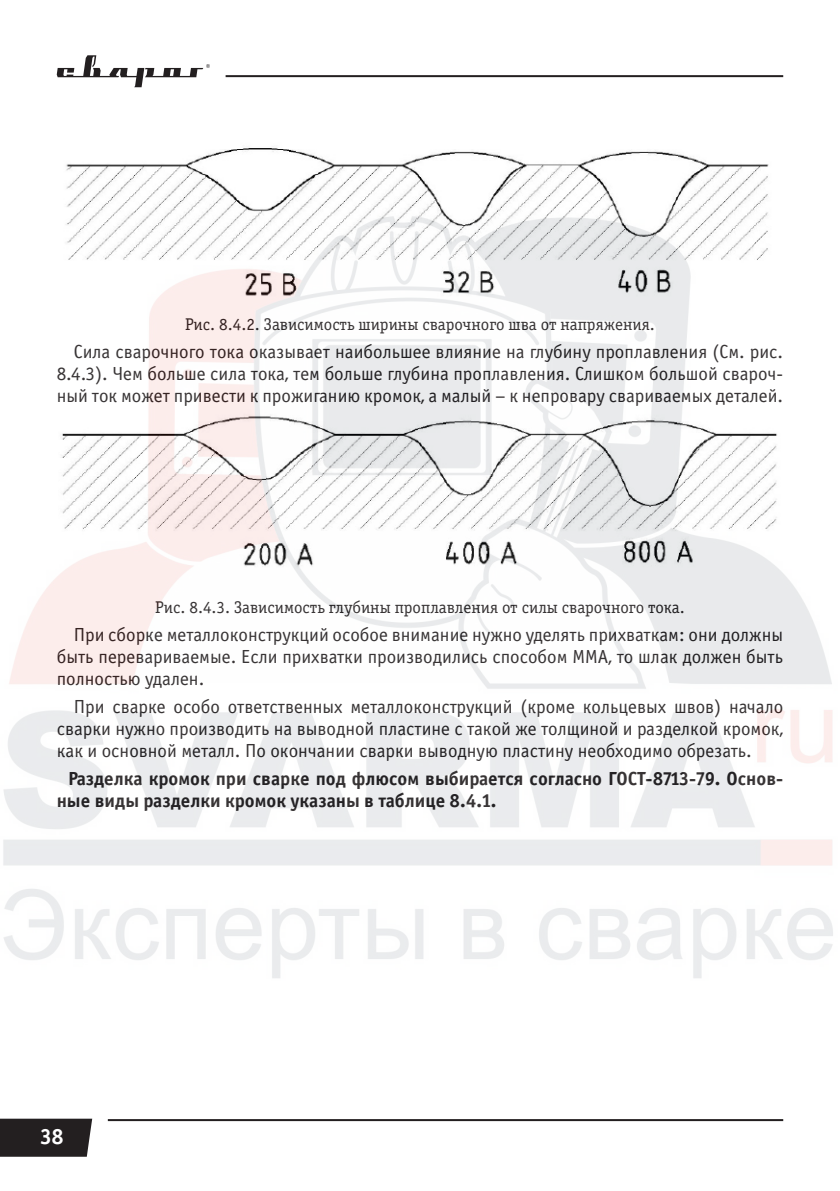
<style>
.page{position:relative;width:840px;height:1191px;background:#fff}
.page>*{position:absolute;margin:0;border:0;box-sizing:border-box;transform-origin:0 0}
.t1{font:22px "Officina Serif Bold C";color:#fff}
.t2{font:19px/22px "Officina Sans Book C";color:#231f20;text-align:justify}
.t3{font:19px/22px "Officina Sans Bold C";color:#231f20}
.t4{font:17px "Officina Serif Book C";color:#231f20}
</style>
<div class="page">
<div style="left:0;top:1118px;width:92px;height:38px;background:#231f20"></div>
<hr style="left:108px;top:1119px;width:674px;height:2px;background:#231f20">
<hr style="left:225px;top:75px;width:557px;height:2px;background:#231f20">
<svg style="left:57px;top:55px;width:153px;height:32px"></svg>
<img style="left:66px;top:148px;width:703px;height:62px">
<img style="left:3px;top:210px;width:830px;height:768px">
<p class="t4" style="left:185px;top:315px;width:471px">Рис. 8.4.2. Зависимость ширины сварочного шва от напряжения.</p>
<p class="t2" style="left:57px;top:341px;width:727px;text-indent:17px">Сила сварочного тока оказывает наибольшее влияние на глубину проплавления (См. рис.<br>8.4.3). Чем больше сила тока, тем больше глубина проплавления. Слишком большой свароч&shy;ный ток может привести к прожиганию кромок, а малый – к непровару свариваемых деталей.</p>
<p class="t4" style="left:155px;top:598px;width:530px">Рис. 8.4.3. Зависимость глубины проплавления от силы сварочного тока.</p>
<p class="t2" style="left:57px;top:624px;width:727px;text-indent:17px">При сборке металлоконструкций особое внимание нужно уделять прихваткам: они должны быть перевариваемые. Если прихватки производились способом ММА, то шлак должен быть полностью удален.</p>
<p class="t2" style="left:57px;top:696px;width:727px;text-indent:17px">При сварке особо ответственных металлоконструкций (кроме кольцевых швов) начало сварки нужно производить на выводной пластине с такой же толщиной и разделкой кромок, как и основной металл. По окончании сварки выводную пластину необходимо обрезать.</p>
<p class="t3" style="left:57px;top:767px;width:727px;text-indent:11px">Разделка кромок при сварке под флюсом выбирается согласно ГОСТ-8713-79. Основ&shy;ные виды разделки кромок указаны в таблице 8.4.1.</p>
<p class="t1" style="left:40px;top:1123px;width:25px">38</p>
</div>
